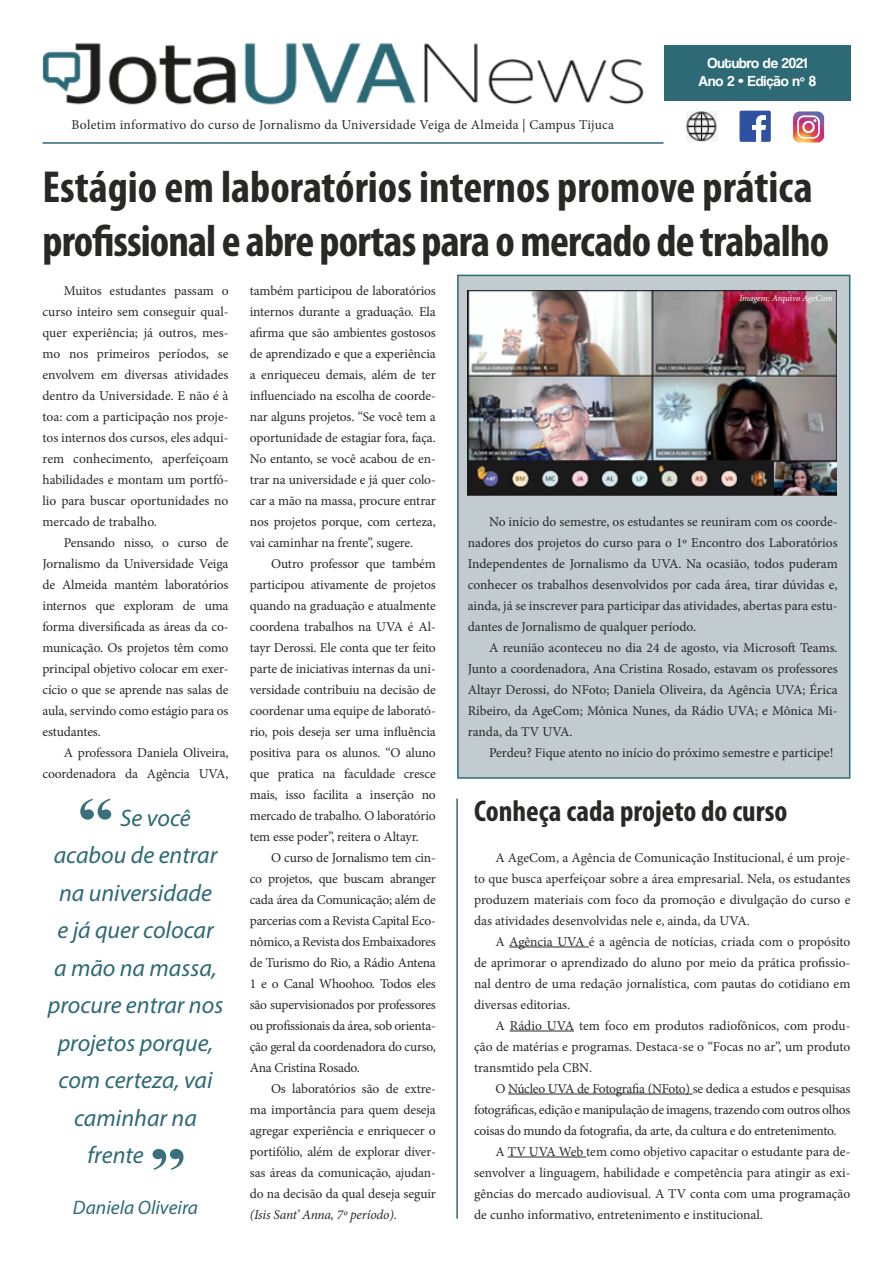
<style>
.page{position:relative;width:893px;height:1263px;background:#fff}
.page>*{position:absolute;margin:0;border:0;box-sizing:border-box;transform-origin:0 0}
.t1{font:700 condensed 45px/54px "Myriad Pro";letter-spacing:-.01em;color:#282827}
.t2{font:700 condensed 30px "Myriad Pro";color:#282827}
.t3{font:italic 24px "Myriad Pro";color:#2d6a75}
.t4{font:italic 19.5px "Myriad Pro";color:#2d6a75}
.t5{font:15px/18px "Coolvetica Rg";color:#fff;text-align:center}
.t6{font:13.5px/21px "Minion Pro";letter-spacing:-.005em;color:#282827;text-align:justify}
.t7{font:13.5px "Minion Pro";letter-spacing:.02em;color:#282827}
.t8{font:italic 9px "Minion Pro";letter-spacing:-.01em;color:#fff}
.s1{font-style:italic}
</style>
<div class="page">
<div style="left:457px;top:275px;width:393px;height:504px;background:#c1cbd0;border:2px solid #2d6a75"></div>
<div style="left:663px;top:45px;width:187px;height:56px;background:#2d6a75"></div>
<hr style="left:43px;top:142px;width:620px;height:2px;background:#2d6a75">
<svg style="left:793px;top:111px;width:31px;height:32px"></svg>
<svg style="left:739px;top:111px;width:32px;height:31px"></svg>
<img style="left:686px;top:111px;width:31px;height:30px">
<img style="left:42px;top:43px;width:602px;height:62px">
<img style="left:467px;top:290px;width:370px;height:205px">
<svg style="left:80px;top:799px;width:31px;height:21px"></svg>
<svg style="left:153px;top:1149px;width:31px;height:21px"></svg>
<hr style="left:509px;top:947px;width:80px;height:1px;background:#282827">
<hr style="left:510px;top:1031px;width:64px;height:1px;background:#282827">
<hr style="left:508px;top:1094px;width:185px;height:1px;background:#282827">
<hr style="left:508px;top:1157px;width:78px;height:1px;background:#282827">
<hr style="left:456px;top:799px;width:2px;height:420px;background:#2d6a75">
<p class="t7" style="left:71px;top:116px;width:544px">Boletim informativo do curso de Jornalismo da Universidade Veiga de Almeida | Campus Tijuca</p>
<p class="t5" style="left:699px;top:54px;width:119px">Outubro de 2021<br>Ano 2 • Edição nº 8</p>
<h1 class="t1" style="left:43px;top:159px;width:788px">Estágio em laboratórios internos promove prática profissional e abre portas para o mercado de trabalho</h1>
<p class="t6" style="left:43px;top:280px;width:188px;text-indent:21px">Muitos estudantes passam o curso inteiro sem conseguir qual&shy;quer experiência; já outros, mes&shy;mo nos primeiros períodos, se envolvem em diversas atividades dentro da Universidade. E não é à toa: com a participação nos proje&shy;tos internos dos cursos, eles adqui&shy;rem conhecimento, aperfeiçoam habilidades e montam um portfó&shy;lio para buscar oportunidades no mercado de trabalho.</p>
<p class="t6" style="left:43px;top:532px;width:188px;text-indent:21px">Pensando nisso, o curso de Jornalismo da Universidade Veiga de Almeida mantém laboratórios internos que exploram de uma forma diversificada as áreas da co&shy;municação. Os projetos têm como principal objetivo colocar em exer&shy;cício o que se aprende nas salas de aula, servindo como estágio para os estudantes.</p>
<p class="t6" style="left:43px;top:742px;width:188px;text-align:right">A professora Daniela Oliveira, coordenadora da Agência UVA,</p>
<p class="t6" style="left:250px;top:280px;width:188px">também participou de laboratórios internos durante a graduação. Ela afirma que são ambientes gostosos de aprendizado e que a experiência a enriqueceu demais, além de ter influenciado na escolha de coorde&shy;nar alguns projetos. “Se você tem a oportunidade de estagiar fora, faça.<br>No entanto, se você acabou de en&shy;trar na universidade e já quer colo&shy;car a mão na massa, procure entrar nos projetos porque, com certeza, vai caminhar na frente”, sugere.</p>
<p class="t6" style="left:250px;top:553px;width:188px;text-indent:21px">Outro professor que também participou ativamente de projetos quando na graduação e atualmente coordena trabalhos na UVA é Al&shy;tayr Derossi. Ele conta que ter feito parte de iniciativas internas da uni&shy;versidade contribuiu na decisão de coordenar uma equipe de laborató&shy;rio, pois deseja ser uma influência positiva para os alunos. “O aluno que pratica na faculdade cresce mais, isso facilita a inserção no mercado de trabalho. O laboratório tem esse poder”, reitera o Altayr.</p>
<p class="t6" style="left:250px;top:847px;width:188px;text-indent:21px">O curso de Jornalismo tem cin&shy;co projetos, que buscam abranger cada área da Comunicação; além de parcerias com a Revista Capital Eco&shy;nômico, a Revista dos Embaixadores de Turismo do Rio, a Rádio Antena 1 e o Canal Whoohoo. Todos eles são supervisionados por professores ou profissionais da área, sob orienta&shy;ção geral da coordenadora do curso, Ana Cristina Rosado.</p>
<p class="t6" style="left:250px;top:1078px;width:188px;text-indent:21px">Os laboratórios são de extre&shy;ma importância para quem deseja agregar experiência e enriquecer o portifólio, além de explorar diver&shy;sas áreas da comunicação, ajudan&shy;do na decisão da qual deseja seguir <span class="s1">(Isis Sant’ Anna, 7º período)</span>.</p>
<p class="t8" style="left:740px;top:292px;width:94px">Imagem: Arquivo AgeCom</p>
<p class="t6" style="left:468px;top:511px;width:371px;text-indent:21px">No início do semestre, os estudantes se reuniram com os coorde&shy;nadores dos projetos do curso para o 1º Encontro dos Laboratórios Independentes de Jornalismo da UVA. Na ocasião, todos puderam conhecer os trabalhos desenvolvidos por cada área, tirar dúvidas e, ainda, já se inscrever para participar das atividades, abertas para estu&shy;dantes de Jornalismo de qualquer período.</p>
<p class="t6" style="left:468px;top:637px;width:371px;text-indent:21px">A reunião aconteceu no dia 24 de agosto, via Microsoft Teams.<br>Junto a coordenadora, Ana Cristina Rosado, estavam os professores Altayr Derossi, do NFoto; Daniela Oliveira, da Agência UVA; Érica Ribeiro, da AgeCom; Mônica Nunes, da Rádio UVA; e Mônica Mi&shy;randa, da TV UVA.</p>
<p class="t6" style="left:489px;top:742px;width:346px">Perdeu? Fique atento no início do próximo semestre e participe!</p>
<h2 class="t2" style="left:474px;top:792px;width:315px">Conheça cada projeto do curso</h2>
<p class="t6" style="left:474px;top:847px;width:378px;text-indent:21px">A AgeCom, a Agência de Comunicação Institucional, é um proje&shy;to que busca aperfeiçoar sobre a área empresarial. Nela, os estudantes produzem materiais com foco da promoção e divulgação do curso e das atividades desenvolvidas nele e, ainda, da UVA.</p>
<p class="t6" style="left:474px;top:931px;width:378px;text-indent:21px">A Agência UVA é a agência de notícias, criada com o propósito de aprimorar o aprendizado do aluno por meio da prática profissio&shy;nal dentro de uma redação jornalística, com pautas do cotidiano em diversas editorias.</p>
<p class="t6" style="left:474px;top:1015px;width:378px;text-indent:21px">A Rádio UVA tem foco em produtos radiofônicos, com produ&shy;ção de matérias e programas. Destaca-se o “Focas no ar”, um produto transmtido pela CBN.</p>
<p class="t6" style="left:474px;top:1078px;width:378px;text-indent:21px">O Núcleo UVA de Fotografia (NFoto) se dedica a estudos e pesquisas fotográficas, edição e manipulação de imagens, trazendo com outros olhos coisas do mundo da fotografia, da arte, da cultura e do entretenimento.</p>
<p class="t6" style="left:474px;top:1141px;width:378px;text-indent:21px">A TV UVA Web tem como objetivo capacitar o estudante para de&shy;senvolver a linguagem, habilidade e competência para atingir as exi&shy;gências do mercado audiovisual. A TV conta com uma programação de cunho informativo, entretenimento e institucional.</p>
<h3 class="t3" style="left:120px;top:803px;width:72px">Se você</h3>
<h3 class="t3" style="left:54px;top:841px;width:165px">acabou de entrar</h3>
<h3 class="t3" style="left:59px;top:878px;width:154px">na universidade</h3>
<h3 class="t3" style="left:57px;top:915px;width:158px">e já quer colocar</h3>
<h3 class="t3" style="left:54px;top:953px;width:164px">a mão na massa,</h3>
<h3 class="t3" style="left:48px;top:990px;width:177px">procure entrar nos</h3>
<h3 class="t3" style="left:58px;top:1028px;width:157px">projetos porque,</h3>
<h3 class="t3" style="left:59px;top:1065px;width:156px">com certeza, vai</h3>
<h3 class="t3" style="left:74px;top:1103px;width:124px">caminhar na</h3>
<h3 class="t3" style="left:88px;top:1140px;width:58px">frente</h3>
<h3 class="t4" style="left:73px;top:1195px;width:127px">Daniela Oliveira</h3>
</div>
